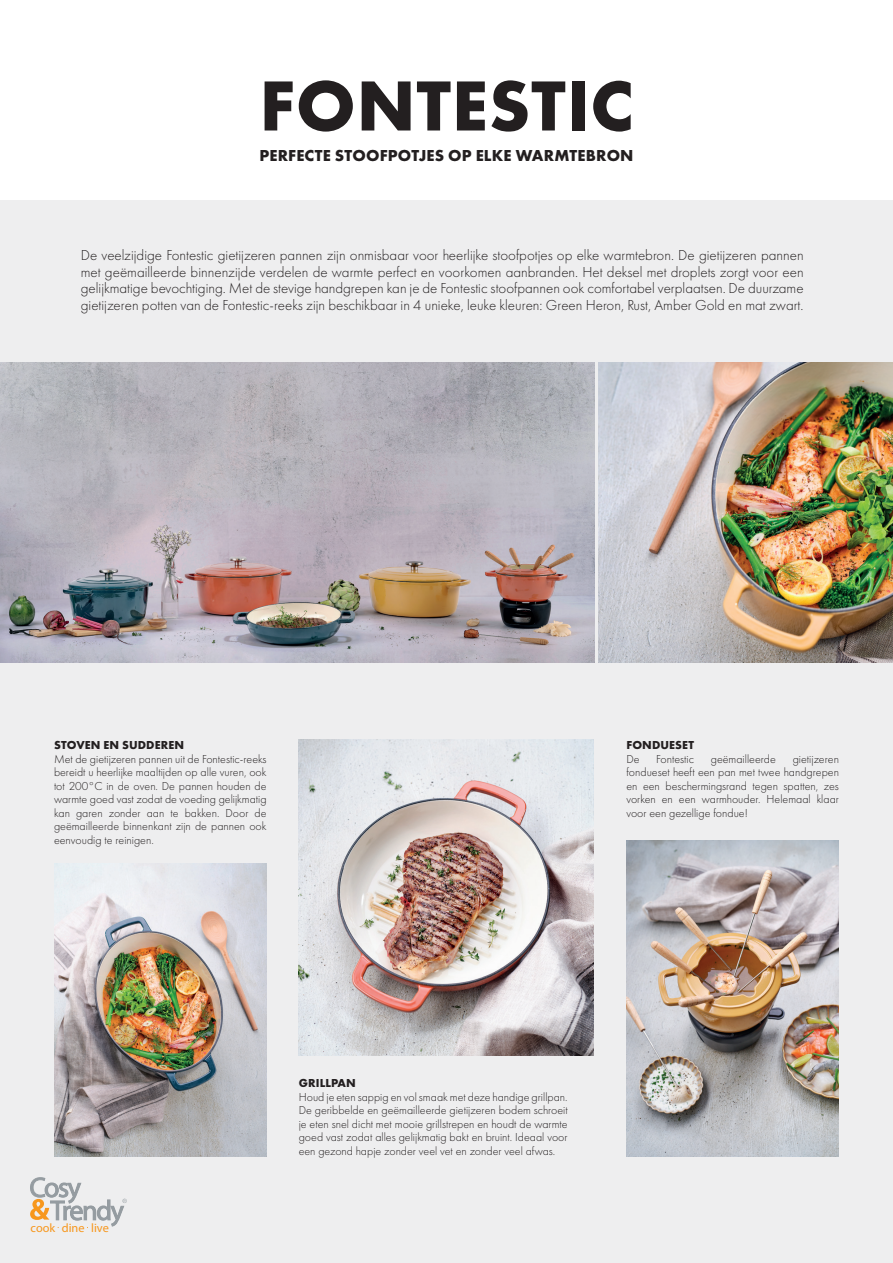
<style>
.page{position:relative;width:893px;height:1263px;background:#fff}
.page>*{position:absolute;margin:0;border:0;box-sizing:border-box;transform-origin:0 0}
.t1{font:700 73.5px "Futura PT";letter-spacing:.01em;color:#231f20}
.t2{font:700 16.5px "Futura PT";letter-spacing:.01em;color:#231f20}
.t3{font:300 15px/16.5px "Futura PT";color:#231f20;text-align:justify}
.t4{font:12.3px "Myriad Pro";color:#f7971d}
.t5{font:300 12px/13.5px "Futura PT";color:#231f20;text-align:justify}
.t6{font:700 12px "Futura PT";letter-spacing:.01em;color:#231f20}
</style>
<div class="page">
<div style="left:0;top:662px;width:893px;height:601px;background:#eeeeef"></div>
<div style="left:0;top:200px;width:893px;height:162px;background:#eeeeef"></div>
<svg style="left:30px;top:1177px;width:97px;height:51px"></svg>
<svg style="left:594px;top:362px;width:4px;height:301px"></svg>
<img style="left:598px;top:362px;width:295px;height:300px">
<img style="left:0;top:362px;width:594px;height:300px">
<img style="left:627px;top:841px;width:212px;height:316px">
<img style="left:54px;top:864px;width:212px;height:293px">
<img style="left:299px;top:740px;width:294px;height:316px">
<h1 class="t1" style="left:259px;top:59px;width:376px">FONTESTIC</h1>
<h2 class="t2" style="left:259px;top:145px;width:376px">PERFECTE STOOFPOTJES OP ELKE WARMTEBRON</h2>
<p class="t3" style="left:81px;top:247px;width:724px">De veelzijdige Fontestic gietijzeren pannen zijn onmisbaar voor heerlijke stoofpotjes op elke warmtebron. De gietijzeren pannen met geëmailleerde binnenzijde verdelen de warmte perfect en voorkomen aanbranden. Het deksel met droplets zorgt voor een gelijkmatige bevochtiging. Met de stevige handgrepen kan je de Fontestic stoofpannen ook comfortabel verplaatsen. De duurzame gietijzeren potten van de Fontestic-reeks zijn beschikbaar in 4 unieke, leuke kleuren: Green Heron, Rust, Amber Gold en mat zwart.</p>
<p class="t6" style="left:54px;top:737px;width:131px">STOVEN EN SUDDEREN</p>
<p class="t5" style="left:54px;top:752px;width:214px">Met de gietijzeren pannen uit de Fontestic-reeks bereidt u heerlijke maaltijden op alle vuren, ook tot 200°C in de oven. De pannen houden de warmte goed vast zodat de voeding gelijkmatig kan garen zonder aan te bakken. Door de geëmailleerde binnenkant zijn de pannen ook eenvoudig te reinigen.</p>
<p class="t6" style="left:626px;top:737px;width:69px">FONDUESET</p>
<p class="t5" style="left:626px;top:752px;width:15px">De</p>
<p class="t5" style="left:656px;top:752px;width:39px">Fontestic</p>
<p class="t5" style="left:711px;top:752px;width:67px">geëmailleerde</p>
<p class="t5" style="left:626px;top:752px;width:214px;text-indent:166px">gietijzeren fondueset heeft een pan met twee handgrepen en een beschermingsrand tegen spatten, zes vorken en een warmhouder. Helemaal klaar voor een gezellige fondue!</p>
<p class="t4" style="left:31px;top:1220px;width:80px">cook dine live</p>
<p class="t6" style="left:299px;top:1075px;width:59px">GRILLPAN</p>
<p class="t5" style="left:299px;top:1090px;width:270px">Houd je eten sappig en vol smaak met deze handige grillpan.<br>De geribbelde en geëmailleerde gietijzeren bodem schroeit je eten snel dicht met mooie grillstrepen en houdt de warmte goed vast zodat alles gelijkmatig bakt en bruint. Ideaal voor een gezond hapje zonder veel vet en zonder veel afwas.</p>
</div>
